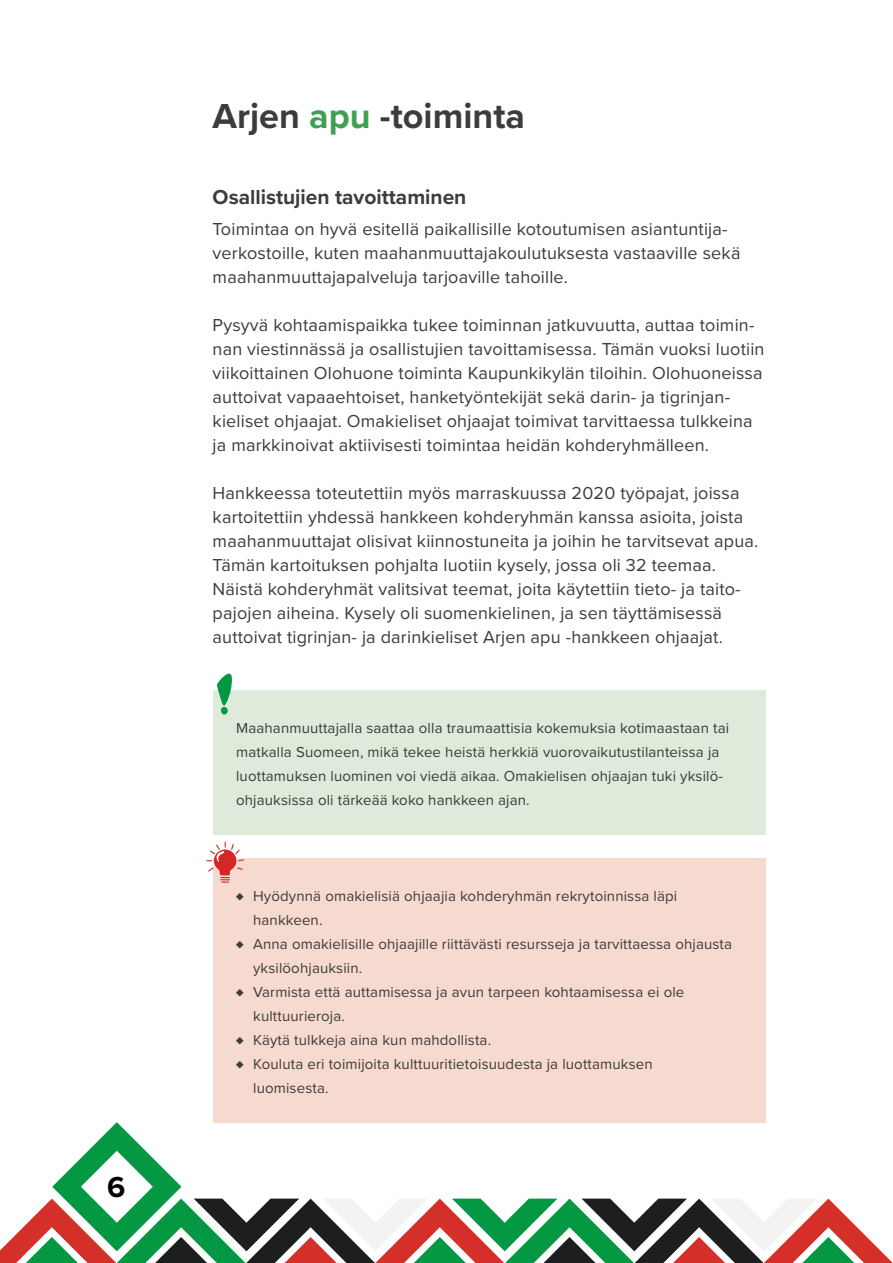
<style>
.page{position:relative;width:893px;height:1263px;background:#fff}
.page>*{position:absolute;margin:0;border:0;box-sizing:border-box;transform-origin:0 0}
.H1_Otsikko{font:700 36px "Proxima Nova";color:#3c3c3b}
.t1{font:700 30px "Proxima Nova";color:#000}
.H2_Väliotsikot{font:700 21px "Proxima Nova";color:#3c3c3b}
.Leipäteksti{font:18px/24px "Proxima Nova";letter-spacing:.01em;color:#3c3c3b}
.Leipäteksti-2{font:15px/24px "Proxima Nova";letter-spacing:.01em;color:#3c3c3b}
.s1{color:#40a051}
</style>
<div class="page">
<svg style="left:0;top:1122px;width:893px;height:141px"></svg>
<div style="left:213px;top:691px;width:552px;height:144px;background:#deeada"></div>
<div style="left:213px;top:859px;width:552px;height:264px;background:#f7dacf"></div>
<svg style="left:216px;top:673px;width:16px;height:32px"></svg>
<div style="left:221px;top:707px;width:7px;height:8px;background:#049843;border-radius:50%"></div>
<svg style="left:206px;top:841px;width:38px;height:42px"></svg>
<h2 class="t1" style="left:107px;top:1165px;width:20px">6</h2>
<p class="H1_Otsikko" style="left:213px;top:89px;width:314px">Arjen <span class="s1">apu</span> -toiminta</p>
<p class="H2_Väliotsikot" style="left:213px;top:181px;width:255px">Osallistujien tavoittaminen</p>
<p class="Leipäteksti" style="left:213px;top:216px;width:529px">Toimintaa on hyvä esitellä paikallisille kotoutumisen asiantuntija&shy;verkostoille, kuten maahanmuuttajakoulutuksesta vastaaville sekä maahanmuuttajapalveluja tarjoaville tahoille.</p>
<p class="Leipäteksti" style="left:213px;top:312px;width:553px">Pysyvä kohtaamispaikka tukee toiminnan jatkuvuutta, auttaa toimin&shy;nan viestinnässä ja osallistujien tavoittamisessa. Tämän vuoksi luotiin viikoittainen Olohuone toiminta Kaupunkikylän tiloihin. Olohuoneissa auttoivat vapaaehtoiset, hanketyöntekijät sekä darin- ja tigrinjan&shy;kieliset ohjaajat. Omakieliset ohjaajat toimivat tarvittaessa tulkkeina ja markkinoivat aktiivisesti toimintaa heidän kohderyhmälleen.</p>
<p class="Leipäteksti" style="left:213px;top:480px;width:547px">Hankkeessa toteutettiin myös marraskuussa 2020 työpajat, joissa kartoitettiin yhdessä hankkeen kohderyhmän kanssa asioita, joista maahanmuuttajat olisivat kiinnostuneita ja joihin he tarvitsevat apua.<br>Tämän kartoituksen pohjalta luotiin kysely, jossa oli 32 teemaa.<br>Näistä kohderyhmät valitsivat teemat, joita käytettiin tieto- ja taito&shy;pajojen aiheina. Kysely oli suomenkielinen, ja sen täyttämisessä auttoivat tigrinjan- ja darinkieliset Arjen apu -hankkeen ohjaajat.</p>
<p class="Leipäteksti-2" style="left:236px;top:715px;width:494px">Maahanmuuttajalla saattaa olla traumaattisia kokemuksia kotimaastaan tai matkalla Suomeen, mikä tekee heistä herkkiä vuorovaikutustilanteissa ja luottamuksen luominen voi viedä aikaa. Omakielisen ohjaajan tuki yksilö&shy;ohjauksissa oli tärkeää koko hankkeen ajan.</p>
<p class="Leipäteksti-2" style="left:253px;top:883px;width:426px;text-indent:-17px">♦ Hyödynnä omakielisiä ohjaajia kohderyhmän rekrytoinnissa läpi hankkeen.</p>
<p class="Leipäteksti-2" style="left:253px;top:931px;width:480px;text-indent:-17px">♦ Anna omakielisille ohjaajille riittävästi resursseja ja tarvittaessa ohjausta yksilöohjauksiin.</p>
<p class="Leipäteksti-2" style="left:253px;top:979px;width:433px;text-indent:-17px">♦ Varmista että auttamisessa ja avun tarpeen kohtaamisessa ei ole kulttuurieroja.</p>
<p class="Leipäteksti-2" style="left:236px;top:1027px;width:256px">♦ Käytä tulkkeja aina kun mahdollista.</p>
<p class="Leipäteksti-2" style="left:253px;top:1051px;width:401px;text-indent:-17px">♦ Kouluta eri toimijoita kulttuuritietoisuudesta ja luottamuksen luomisesta.</p>
</div>
